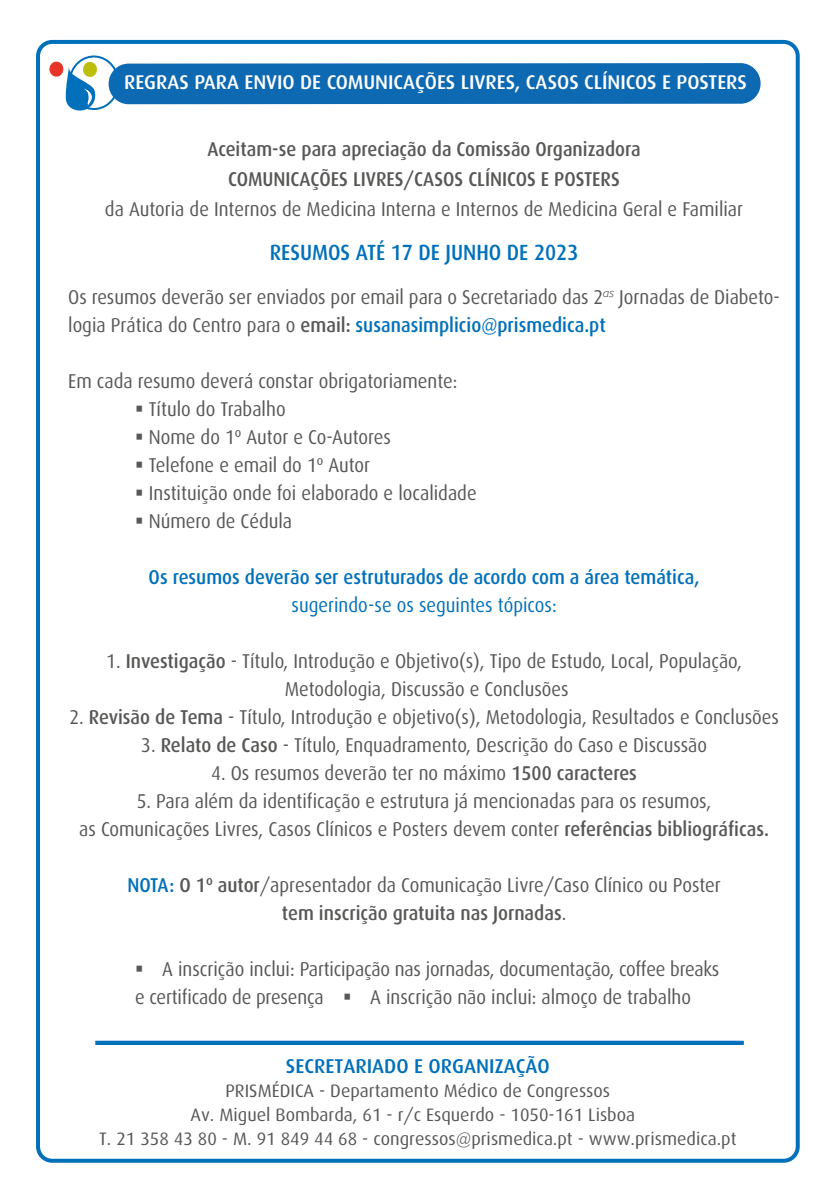
<style>
.page{position:relative;width:840px;height:1191px;background:#fff}
.page>*{position:absolute;margin:0;border:0;box-sizing:border-box;transform-origin:0 0}
.t1{font:500 22px "Dax";color:#0070ba;scale:.92 1}
.t2{font:20px/28px "Dax";color:#575756;text-align:center;scale:.92 1}
.t3{font:500 20px/30px "Dax";color:#575756;text-align:center;scale:.92 1}
.t4{font:500 20px "Dax";color:#0070ba;scale:.92 1}
.t5{font:20px "Dax";color:#0070ba;scale:.92 1}
.t6{font:500 20px "Dax";color:#0070ba}
.t7{font:500 19.8px "Dax";color:#fff}
.t8{font:18px/24px "Dax";color:#575756;text-align:center}
.s1{font-weight:500}
.s2{font-weight:500;color:#0070ba}
</style>
<div class="page">
<div style="left:36px;top:40px;width:763px;height:1122px;border:4px solid #0070ba;border-radius:14px"></div>
<div style="left:109px;top:63px;width:651px;height:41px;background:#0e69b3;border-radius:20px"></div>
<svg style="left:49px;top:55px;width:75px;height:56px"></svg>
<div style="left:95px;top:1040px;width:648px;height:5px;border:4px solid #0070ba"></div>
<p class="t7" style="left:124px;top:71px;width:624px">REGRAS PARA ENVIO DE COMUNICAÇÕES LIVRES, CASOS CLÍNICOS E POSTERS</p>
<p class="t3" style="left:207px;top:134px;width:472px">Aceitam-se para apreciação da Comissão Organizadora<br>COMUNICAÇÕES LIVRES/CASOS CLÍNICOS E POSTERS</p>
<p class="t2" style="left:105px;top:195px;width:694px">da Autoria de Internos de Medicina Interna e Internos de Medicina Geral e Familiar</p>
<p class="t1" style="left:269px;top:240px;width:337px">RESUMOS ATÉ 17 DE JUNHO DE 2023</p>
<p class="t2" style="left:68px;top:283px;width:774px;text-align:left">Os resumos deverão ser enviados por email para o Secretariado das 2<sup>as</sup> Jornadas de Diabeto&shy;logia Prática do Centro para o <span class="s1">email:</span> <span class="s2">susanasimplicio@prismedica.pt</span></p>
<p class="t2" style="left:68px;top:367px;width:424px">Em cada resumo deverá constar obrigatoriamente:</p>
<p class="t2" style="left:135px;top:395px;width:165px">▪ Título do Trabalho</p>
<p class="t2" style="left:135px;top:423px;width:279px">▪ Nome do 1º Autor e Co-Autores</p>
<p class="t2" style="left:135px;top:451px;width:257px">▪ Telefone e email do 1º Autor</p>
<p class="t2" style="left:135px;top:479px;width:372px">▪ Instituição onde foi elaborado e localidade</p>
<p class="t2" style="left:135px;top:507px;width:172px">▪ Número de Cédula</p>
<p class="t4" style="left:148px;top:565px;width:600px">Os resumos deverão ser estruturados de acordo com a área temática,</p>
<p class="t5" style="left:291px;top:594px;width:289px">sugerindo-se os seguintes tópicos:</p>
<p class="t2" style="left:106px;top:647px;width:692px">1. <span class="s1">Investigação</span> - Título, Introdução e Objetivo(s), Tipo de Estudo, Local, População,<br>Metodologia, Discussão e Conclusões</p>
<p class="t2" style="left:69px;top:703px;width:772px">2. <span class="s1">Revisão de Tema</span> - Título, Introdução e objetivo(s), Metodologia, Resultados e Conclusões</p>
<p class="t2" style="left:141px;top:731px;width:616px">3. <span class="s1">Relato de Caso</span> - Título, Enquadramento, Descrição do Caso e Discussão</p>
<p class="t2" style="left:211px;top:759px;width:464px">4. Os resumos deverão ter no máximo <span class="s1">1500 caracteres</span></p>
<p class="t2" style="left:79px;top:787px;width:750px">5. Para além da identificação e estrutura já mencionadas para os resumos,<br>as Comunicações Livres, Casos Clínicos e Posters devem conter <span class="s1">referências bibliográficas.</span></p>
<p class="t2" style="left:127px;top:871px;width:646px"><span class="s2">NOTA:</span> <span class="s1">O 1º autor</span>/apresentador da Comunicação Livre/Caso Clínico ou Poster <span class="s1">tem inscrição gratuita nas Jornadas</span>.</p>
<p class="t2" style="left:135px;top:955px;width:636px;text-align:left">▪ A inscrição inclui: Participação nas jornadas, documentação, coffee breaks e certificado de presença ▪ A inscrição não inclui: almoço de trabalho</p>
<p class="t6" style="left:286px;top:1055px;width:265px">SECRETARIADO E ORGANIZAÇÃO</p>
<p class="t8" style="left:99px;top:1079px;width:638px">PRISMÉDICA - Departamento Médico de Congressos<br>Av. Miguel Bombarda, 61 - r/c Esquerdo - 1050-161 Lisboa<br>T. 21 358 43 80 - M. 91 849 44 68 - congressos@prismedica.pt - www.prismedica.pt</p>
</div>
